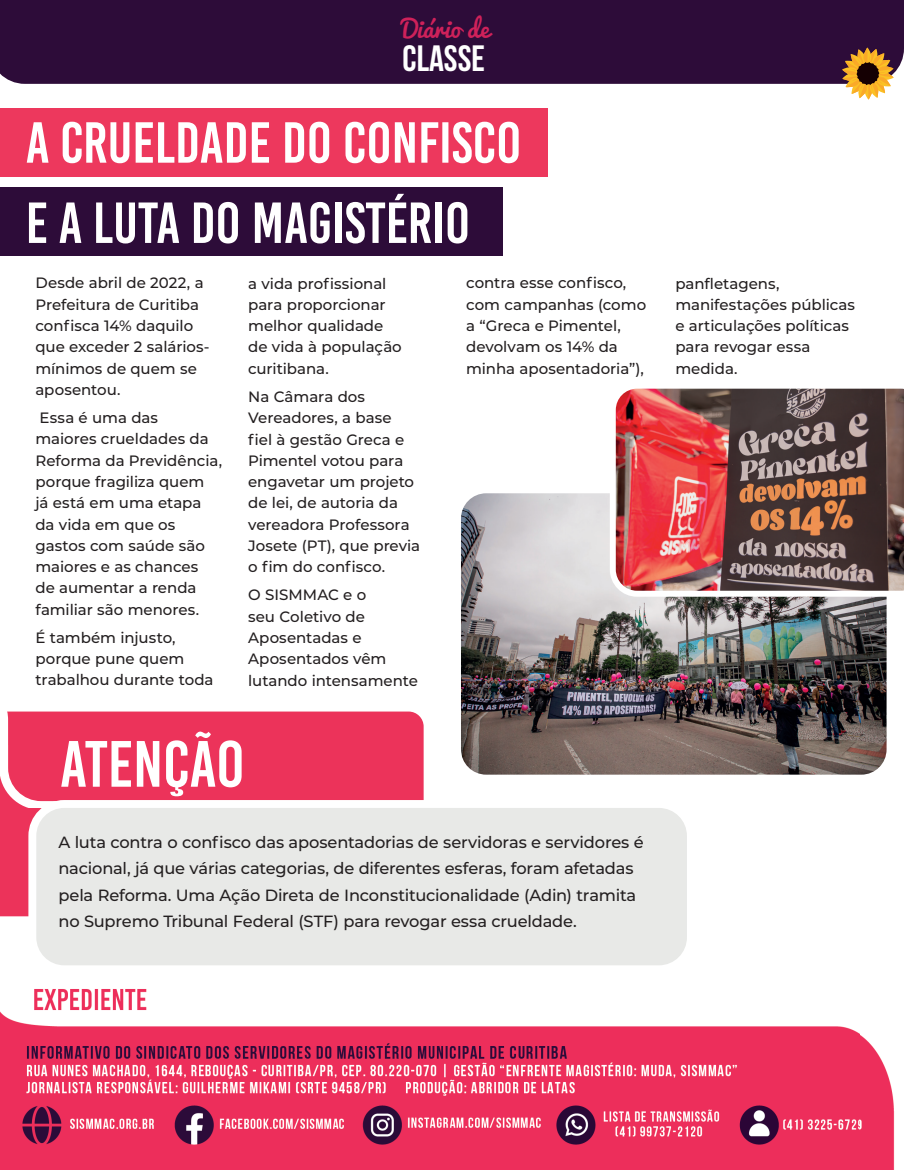
<style>
.page{position:relative;width:904px;height:1170px;background:#fff}
.page>*{position:absolute;margin:0;border:0;box-sizing:border-box;transform-origin:0 0}
.t1{font:65.25px "Bebas Kai";color:#fff}
.t2{font:57.75px/80.2px "Bebas Kai";color:#fff}
.t3{font:700 36.62px "Bebas Neue";color:#fff}
.t4{font:24.25px "Pacifico";color:#cf215a}
.t5{font:500 16.25px/26.2px "Montserrat";letter-spacing:-.01em;color:#231f20}
.t6{font:500 15px/21.2px "Montserrat";color:#231f20}
</style>
<div class="page">
<div style="left:0;top:0;width:904px;height:84px;background:#2d0c39"></div>
<svg style="left:842px;top:47px;width:51px;height:53px"></svg>
<img style="left:0;top:916px;width:895px;height:253px">
<div style="left:0;top:187px;width:503px;height:69px;background:#2d0c39"></div>
<div style="left:0;top:108px;width:547px;height:69px;background:#ed385d"></div>
<div style="left:0;top:711px;width:423px;height:205px;background:#ec335a"></div>
<svg style="left:0;top:711px;width:60px;height:96px"></svg>
<div style="left:32px;top:804px;width:659px;height:165px;background:#e8e9e7;border-radius:32px"></div>
<div style="left:28px;top:800px;width:666px;height:173px;border:8px solid #fff;border-radius:32px"></div>
<img style="left:462px;top:494px;width:423px;height:279px">
<div style="left:454px;top:486px;width:439px;height:295px;border:7px solid #fff;border-radius:29px"></div>
<img style="left:610px;top:388px;width:294px;height:208px">
<h3 class="t4" style="left:402px;top:15px;width:89px">Diário de</h3>
<h3 class="t3" style="left:402px;top:38px;width:84px">CLASSE</h3>
<h2 class="t2" style="left:26px;top:103px;width:497px">A CRUELDADE DO CONFISCO<br>E A LUTA DO MAGISTÉRIO</h2>
<p class="t6" style="left:35px;top:272px;width:176px">Desde abril de 2022, a<br>Prefeitura de Curitiba confisca 14% daquilo que exceder 2 salários&shy;mínimos de quem se aposentou.</p>
<p class="t6" style="left:35px;top:406px;width:188px">Essa é uma das<br>maiores crueldades da<br>Reforma da Previdência, porque fragiliza quem<br>já está em uma etapa da vida em que os gastos com saúde são maiores e as chances<br>de aumentar a renda familiar são menores.</p>
<p class="t6" style="left:35px;top:626px;width:180px">É também injusto, porque pune quem trabalhou durante toda</p>
<p class="t6" style="left:466px;top:272px;width:181px">contra esse confisco, com campanhas (como a “Greca e Pimentel, devolvam os 14% da minha aposentadoria”),</p>
<p class="t6" style="left:675px;top:272px;width:181px">panfletagens, manifestações públicas e articulações políticas para revogar essa medida.</p>
<p class="t6" style="left:248px;top:272px;width:155px">a vida profissional para proporcionar melhor qualidade de vida à população curitibana.</p>
<p class="t6" style="left:248px;top:385px;width:174px">Na Câmara dos<br>Vereadores, a base<br>fiel à gestão Greca e<br>Pimentel votou para engavetar um projeto de lei, de autoria da vereadora Professora<br>Josete (PT), que previa o fim do confisco.</p>
<p class="t6" style="left:248px;top:584px;width:171px">O SISMMAC e o<br>seu Coletivo de<br>Aposentadas e<br>Aposentados vêm lutando intensamente</p>
<h1 class="t1" style="left:60px;top:729px;width:186px">ATENÇÃO</h1>
<p class="t5" style="left:58px;top:828px;width:586px">A luta contra o confisco das aposentadorias de servidoras e servidores é nacional, já que várias categorias, de diferentes esferas, foram afetadas pela Reforma. Uma Ação Direta de Inconstitucionalidade (Adin) tramita no Supremo Tribunal Federal (STF) para revogar essa crueldade.</p>
</div>
